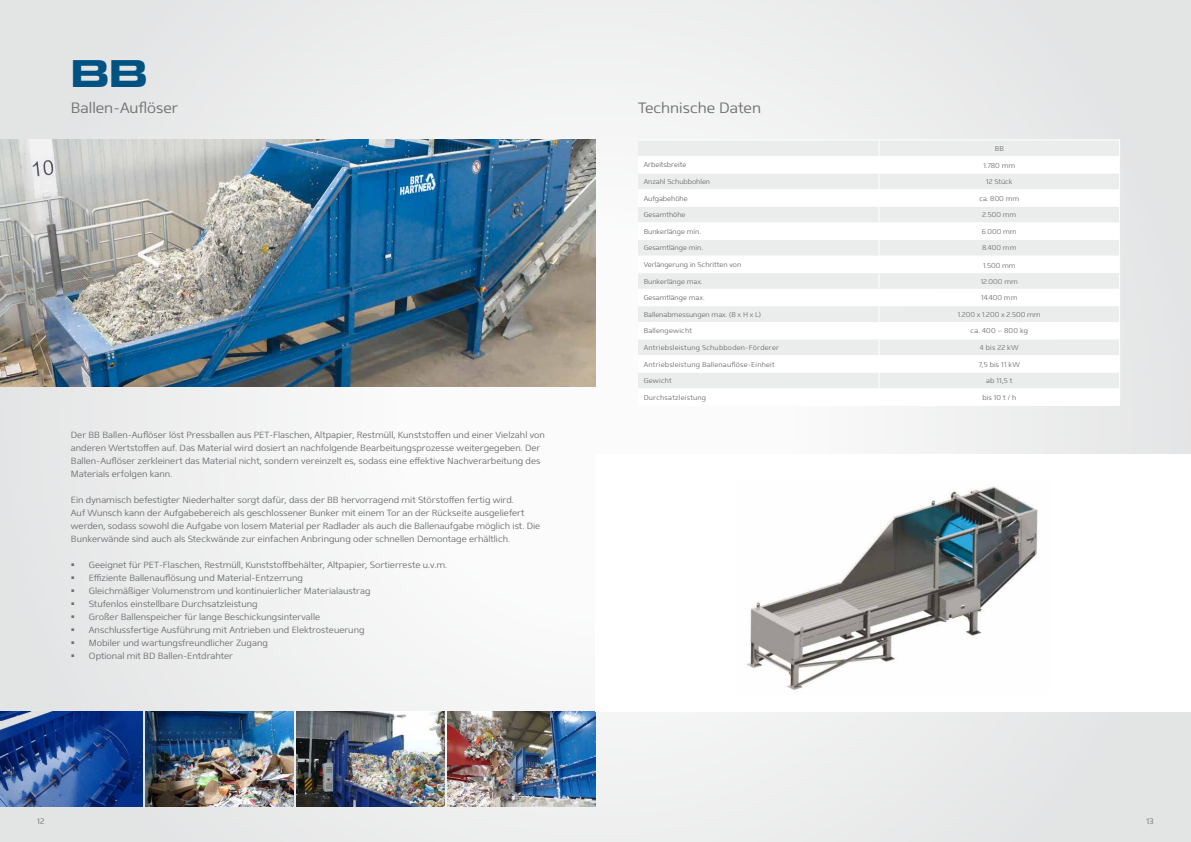
<style>
.page{position:relative;width:1191px;height:842px;background:#fff}
.page>*{position:absolute;margin:0;border:0;box-sizing:border-box;transform-origin:0 0}
.t1{font:700 expanded 40px "Eurostile MN";color:#005282}
.t2{font:300 15px "Mentone";color:#707172}
.t3{font:300 9px/13px "Mentone";color:#707172}
.t4{font:300 8px "Mentone";color:#707172}
.t5{font:300 7px "Mentone";color:#707172}
.t6{font:300 7px "Mentone";letter-spacing:.025em;color:#707172}
.t7{font:300 7px "Mentone";letter-spacing:.03em;color:#707172}
.t8{font:300 7px "Mentone";letter-spacing:.035em;color:#707172}
</style>
<div class="page">
<div style="left:0;top:0;width:1191px;height:842px;background:linear-gradient(to bottom,#eceded,#eeefef)"></div>
<img style="left:447px;top:711px;width:148px;height:95px">
<img style="left:296px;top:711px;width:148px;height:95px">
<img style="left:145px;top:711px;width:148px;height:95px">
<img style="left:0;top:711px;width:142px;height:95px">
<img style="left:0;top:139px;width:595px;height:247px">
<div style="left:595px;top:454px;width:596px;height:257px;background:#fff"></div>
<img style="left:747px;top:486px;width:291px;height:204px">
<div style="left:638px;top:140px;width:481px;height:16px;background:#ebecec"></div>
<svg style="left:638px;top:157px;width:481px;height:248px"></svg>
<hr style="left:638px;top:139px;width:241px;height:1px;background:#fff">
<hr style="left:879px;top:139px;width:241px;height:1px;background:#fff">
<hr style="left:638px;top:156px;width:241px;height:1px;background:#fff">
<hr style="left:879px;top:156px;width:241px;height:1px;background:#fff">
<hr style="left:638px;top:173px;width:241px;height:1px;background:#fff">
<hr style="left:879px;top:173px;width:241px;height:1px;background:#fff">
<hr style="left:638px;top:189px;width:241px;height:1px;background:#fff">
<hr style="left:879px;top:189px;width:241px;height:1px;background:#fff">
<hr style="left:638px;top:206px;width:241px;height:1px;background:#fff">
<hr style="left:879px;top:206px;width:241px;height:1px;background:#fff">
<hr style="left:638px;top:222px;width:241px;height:1px;background:#fff">
<hr style="left:879px;top:222px;width:241px;height:1px;background:#fff">
<hr style="left:638px;top:239px;width:241px;height:1px;background:#fff">
<hr style="left:879px;top:239px;width:241px;height:1px;background:#fff">
<hr style="left:638px;top:256px;width:241px;height:1px;background:#fff">
<hr style="left:879px;top:256px;width:241px;height:1px;background:#fff">
<hr style="left:638px;top:272px;width:241px;height:1px;background:#fff">
<hr style="left:879px;top:272px;width:241px;height:1px;background:#fff">
<hr style="left:638px;top:289px;width:241px;height:1px;background:#fff">
<hr style="left:879px;top:289px;width:241px;height:1px;background:#fff">
<hr style="left:638px;top:305px;width:241px;height:1px;background:#fff">
<hr style="left:879px;top:305px;width:241px;height:1px;background:#fff">
<hr style="left:638px;top:322px;width:241px;height:1px;background:#fff">
<hr style="left:879px;top:322px;width:241px;height:1px;background:#fff">
<hr style="left:638px;top:338px;width:241px;height:1px;background:#fff">
<hr style="left:879px;top:338px;width:241px;height:1px;background:#fff">
<hr style="left:638px;top:355px;width:241px;height:1px;background:#fff">
<hr style="left:879px;top:355px;width:241px;height:1px;background:#fff">
<hr style="left:638px;top:372px;width:241px;height:1px;background:#fff">
<hr style="left:879px;top:372px;width:241px;height:1px;background:#fff">
<hr style="left:638px;top:388px;width:241px;height:1px;background:#fff">
<hr style="left:879px;top:388px;width:241px;height:1px;background:#fff">
<svg style="left:878px;top:140px;width:1px;height:265px"></svg>
<svg style="left:1119px;top:140px;width:1px;height:265px"></svg>
<hr style="left:638px;top:405px;width:241px;height:1px;background:#fff">
<hr style="left:879px;top:405px;width:241px;height:1px;background:#fff">
<h1 class="t1" style="left:71px;top:51px;width:78px">BB</h1>
<h2 class="t2" style="left:71px;top:99px;width:109px">Ballen-Auflöser</h2>
<p class="t3" style="left:71px;top:429px;width:475px">Der BB Ballen-Auflöser löst Pressballen aus PET-Flaschen, Altpapier, Restmüll, Kunststoffen und einer Vielzahl von anderen Wertstoffen auf. Das Material wird dosiert an nachfolgende Bearbeitungsprozesse weitergegeben. Der Ballen-Auflöser zerkleinert das Material nicht, sondern vereinzelt es, sodass eine effektive Nachverarbeitung des Materials erfolgen kann.</p>
<p class="t3" style="left:71px;top:494px;width:471px">Ein dynamisch befestigter Niederhalter sorgt dafür, dass der BB hervorragend mit Störstoffen fertig wird.<br>Auf Wunsch kann der Aufgabebereich als geschlossener Bunker mit einem Tor an der Rückseite ausgeliefert werden, sodass sowohl die Aufgabe von losem Material per Radlader als auch die Ballenaufgabe möglich ist. Die Bunkerwände sind auch als Steckwände zur einfachen Anbringung oder schnellen Demontage erhältlich.</p>
<p class="t3" style="left:89px;top:559px;width:360px">Geeignet für PET-Flaschen, Restmüll, Kunststoffbehälter, Altpapier, Sortierreste u.v.m.<br>Effiziente Ballenauflösung und Material-Entzerrung<br>Gleichmäßiger Volumenstrom und kontinuierlicher Materialaustrag<br>Stufenlos einstellbare Durchsatzleistung<br>Großer Ballenspeicher für lange Beschickungsintervalle<br>Anschlussfertige Ausführung mit Antrieben und Elektrosteuerung<br>Mobiler und wartungsfreundlicher Zugang<br>Optional mit BD Ballen-Entdrahter</p>
<h2 class="t2" style="left:638px;top:99px;width:124px">Technische Daten</h2>
<p class="t5" style="left:994px;top:144px;width:10px">BB</p>
<p class="t5" style="left:643px;top:161px;width:44px">Arbeitsbreite</p>
<p class="t5" style="left:983px;top:162px;width:33px">1.780 mm</p>
<p class="t5" style="left:643px;top:177px;width:68px">Anzahl Schubbohlen</p>
<p class="t5" style="left:986px;top:177px;width:28px">12 Stück</p>
<p class="t5" style="left:643px;top:194px;width:45px">Aufgabehöhe</p>
<p class="t5" style="left:979px;top:194px;width:41px">ca. 800 mm</p>
<p class="t5" style="left:643px;top:211px;width:43px">Gesamthöhe</p>
<p class="t5" style="left:982px;top:211px;width:36px">2.500 mm</p>
<p class="t5" style="left:643px;top:227px;width:59px">Bunkerlänge min.</p>
<p class="t5" style="left:982px;top:227px;width:36px">6.000 mm</p>
<p class="t5" style="left:643px;top:244px;width:61px">Gesamtlänge min.</p>
<p class="t5" style="left:982px;top:244px;width:36px">8.400 mm</p>
<p class="t5" style="left:643px;top:260px;width:99px">Verlängerung in Schritten von</p>
<p class="t5" style="left:983px;top:261px;width:34px">1.500 mm</p>
<p class="t5" style="left:643px;top:277px;width:60px">Bunkerlänge max.</p>
<p class="t5" style="left:980px;top:277px;width:39px">12.000 mm</p>
<p class="t5" style="left:643px;top:293px;width:62px">Gesamtlänge max.</p>
<p class="t5" style="left:981px;top:293px;width:38px">14.400 mm</p>
<p class="t5" style="left:643px;top:310px;width:119px">Ballenabmessungen max. (B x H x L)</p>
<p class="t5" style="left:958px;top:310px;width:84px">1.200 x 1.200 x 2.500 mm</p>
<p class="t6" style="left:643px;top:327px;width:50px">Ballengewicht</p>
<p class="t8" style="left:970px;top:327px;width:59px">ca. 400 – 800 kg</p>
<p class="t6" style="left:643px;top:343px;width:137px">Antriebsleistung Schubboden-Förderer</p>
<p class="t5" style="left:980px;top:343px;width:40px">4 bis 22 kW</p>
<p class="t6" style="left:643px;top:360px;width:133px">Antriebsleistung Ballenauflöse-Einheit</p>
<p class="t5" style="left:978px;top:360px;width:43px">7,5 bis 11 kW</p>
<p class="t7" style="left:643px;top:376px;width:30px">Gewicht</p>
<p class="t5" style="left:986px;top:376px;width:28px">ab 11,5 t</p>
<p class="t7" style="left:643px;top:393px;width:64px">Durchsatzleistung</p>
<p class="t5" style="left:982px;top:393px;width:35px">bis 10 t / h</p>
<p class="t4" style="left:37px;top:816px;width:9px">12</p>
<p class="t4" style="left:1146px;top:816px;width:9px">13</p>
</div>
